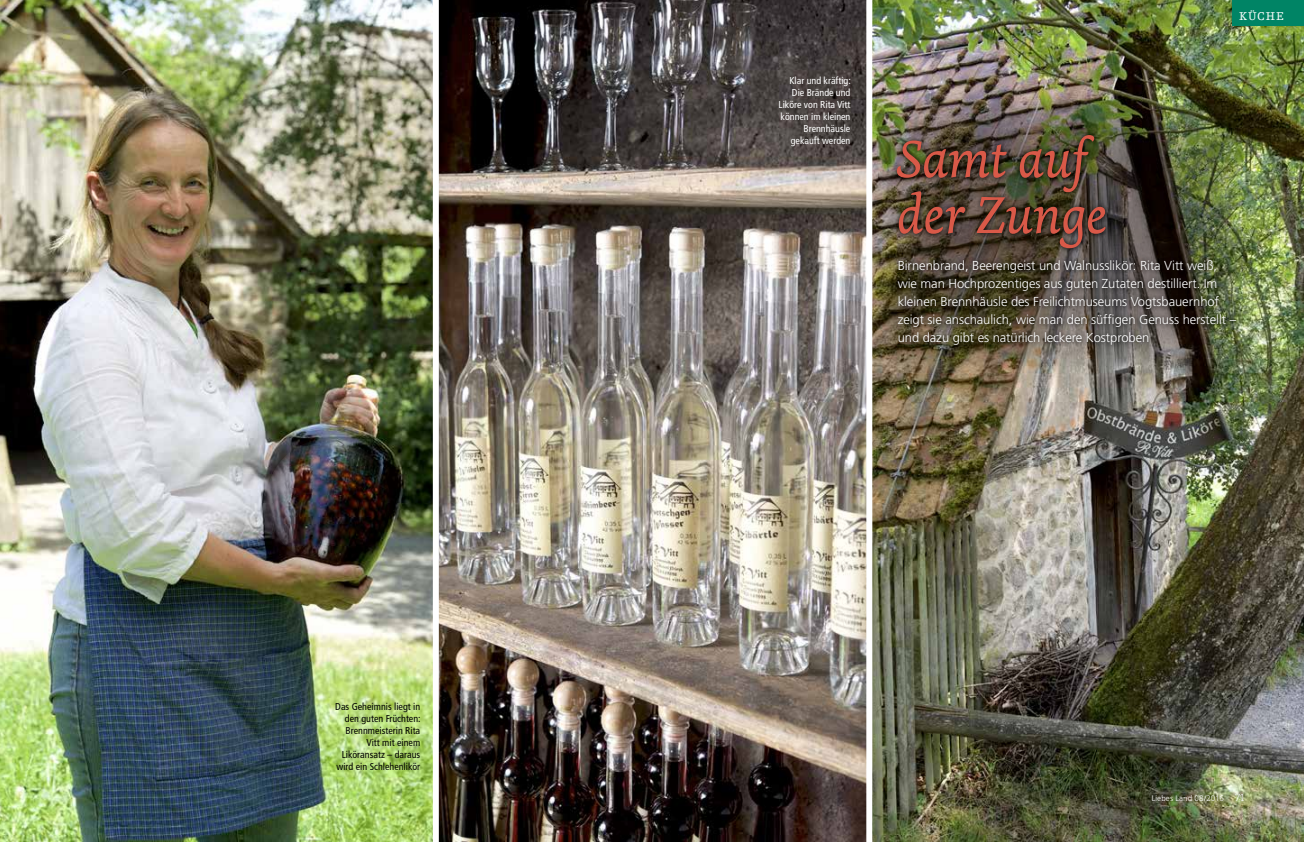
<style>
.page{position:relative;width:1304px;height:842px;background:#fff}
.page>*{position:absolute;margin:0;border:0;box-sizing:border-box;transform-origin:0 0}
.t1{font:italic 55px/56px "Dolly Pro";letter-spacing:-.01em;color:#d95948}
.t2{font:300 13px/18px "Frutiger";letter-spacing:-.005em;color:#fff}
.t3{font:12px "Egyptienne F";letter-spacing:.07em;color:#fff}
.t4{font:condensed 10px/12px "Frutiger";color:#000;text-align:right}
.t5{font:condensed 10px/12px "Frutiger";color:#fff;text-align:right}
.t6{font:300 8px "Frutiger";letter-spacing:.01em;color:#fff}
.s1{font-family:"Serifa";font-size:11px}
</style>
<div class="page">
<img style="left:0;top:0;width:433px;height:842px">
<img style="left:439px;top:0;width:865px;height:842px">
<img style="left:266px;top:439px;width:125px;height:124px;border-radius:62px">
<div style="left:866px;top:0;width:6px;height:842px;background:#fff"></div>
<img style="left:872px;top:93px;width:373px;height:274px">
<svg style="left:894px;top:255px;width:347px;height:96px;background:#4b4637"></svg>
<svg style="left:892px;top:130px;width:219px;height:124px;background:#423c2e"></svg>
<div style="left:1232px;top:0;width:72px;height:26px;background:#008465"></div>
<p class="t4" style="left:335px;top:701px;width:87px">Das Geheimnis liegt in den guten Früchten:<br>Brennmeisterin Rita<br>Vitt mit einem<br>Liköransatz – daraus wird ein Schlehenlikör</p>
<p class="t5" style="left:779px;top:75px;width:74px">Klar und kräftig:<br>Die Brände und<br>Liköre von Rita Vitt können im kleinen<br>Brennhäusle gekauft werden</p>
<h1 class="t1" style="left:897px;top:131px;width:211px">Samt auf der Zunge</h1>
<p class="t3" style="left:1239px;top:9px;width:47px">KÜCHE</p>
<p class="t2" style="left:898px;top:257px;width:340px">Birnenbrand, Beerengeist und Walnusslikör: Rita Vitt weiß, wie man Hochprozentiges aus guten Zutaten destilliert. Im kleinen Brennhäusle des Freilichtmuseums Vogtsbauernhof zeigt sie anschaulich, wie man den süffigen Genuss herstellt – und dazu gibt es natürlich leckere Kostproben</p>
<p class="t6" style="left:1152px;top:794px;width:95px">Liebes Land 08/2016 <span class="s1">71</span></p>
</div>
